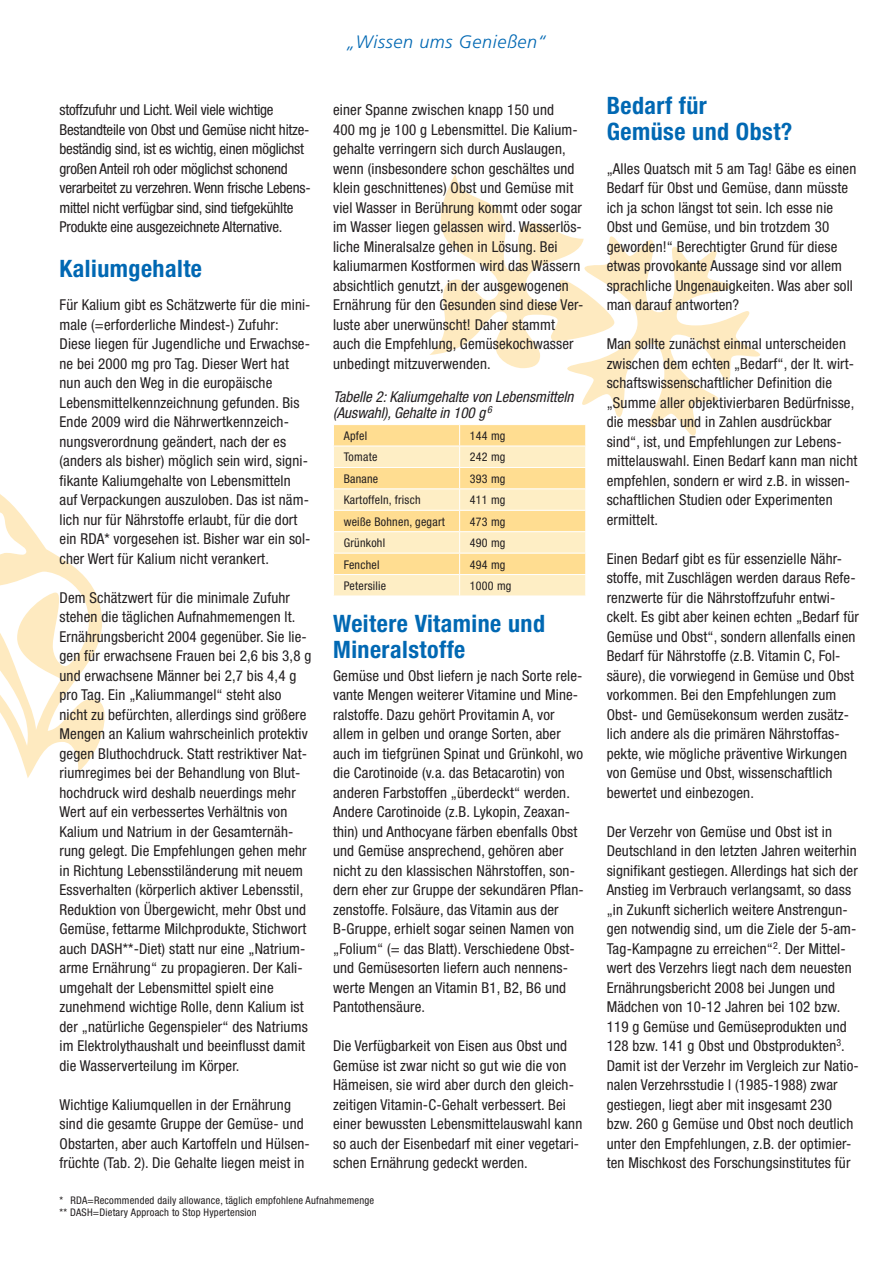
<style>
.page{position:relative;width:893px;height:1263px;background:#fff}
.page>*{position:absolute;margin:0;border:0;box-sizing:border-box;transform-origin:0 0}
.t1{font:700 condensed 24px/25.5px "Helvetica Neue LT";letter-spacing:.02em;color:#0168b3}
.t2{font:italic 300 18px "Frutiger";letter-spacing:.035em;color:#0168b3}
.t3{font:condensed 15px/19.5px "Helvetica Neue LT";letter-spacing:.01em;color:#231f20}
.t4{font:condensed 15px/19.5px "Helvetica Neue LT";letter-spacing:-.015em;color:#231f20}
.t5{font:italic condensed 15px/16.5px "Helvetica Neue LT";color:#231f20}
.t6{font:condensed 12px "Helvetica Neue LT";letter-spacing:.02em;color:#231f20}
.t7{font:condensed 10.5px/12px "Helvetica Neue LT";letter-spacing:.02em;color:#231f20}
</style>
<div class="page">
<svg style="left:430px;top:174px;width:330px;height:262px"></svg>
<svg style="left:0;top:494px;width:105px;height:284px"></svg>
<hr style="left:333px;top:424px;width:127px;height:1px;background:#fff">
<hr style="left:460px;top:424px;width:126px;height:1px;background:#fff">
<svg style="left:333px;top:425px;width:253px;height:171px"></svg>
<p class="t4" style="left:60px;top:100px;width:253px">stoffzufuhr und Licht. Weil viele wichtige Bestandteile von Obst und Gemüse nicht hitze&shy;beständig sind, ist es wichtig, einen möglichst großen Anteil roh oder möglichst schonend verarbeitet zu verzehren. Wenn frische Lebens&shy;mittel nicht verfügbar sind, sind tiefgekühlte Produkte eine ausgezeichnete Alternative.</p>
<h1 class="t1" style="left:60px;top:256px;width:144px">Kaliumgehalte</h1>
<p class="t3" style="left:60px;top:295px;width:253px">Für Kalium gibt es Schätzwerte für die mini&shy;male (=erforderliche Mindest-) Zufuhr:<br>Diese liegen für Jugendliche und Erwachse&shy;ne bei 2000 mg pro Tag. Dieser Wert hat nun auch den Weg in die europäische Lebensmittelkennzeichnung gefunden. Bis Ende 2009 wird die Nährwertkennzeich&shy;nungsverordnung geändert, nach der es (anders als bisher) möglich sein wird, signi&shy;fikante Kaliumgehalte von Lebensmitteln auf Verpackungen auszuloben. Das ist näm&shy;lich nur für Nährstoffe erlaubt, für die dort ein RDA* vorgesehen ist. Bisher war ein sol&shy;cher Wert für Kalium nicht verankert.</p>
<p class="t3" style="left:60px;top:588px;width:253px">Dem Schätzwert für die minimale Zufuhr stehen die täglichen Aufnahmemengen lt.<br>Ernährungsbericht 2004 gegenüber. Sie lie&shy;gen für erwachsene Frauen bei 2,6 bis 3,8 g und erwachsene Männer bei 2,7 bis 4,4 g pro Tag. Ein „Kaliummangel“ steht also nicht zu befürchten, allerdings sind größere Mengen an Kalium wahrscheinlich protektiv gegen Bluthochdruck. Statt restriktiver Nat&shy;riumregimes bei der Behandlung von Blut&shy;hochdruck wird deshalb neuerdings mehr Wert auf ein verbessertes Verhältnis von Kalium und Natrium in der Gesamternäh&shy;rung gelegt. Die Empfehlungen gehen mehr in Richtung Lebensstiländerung mit neuem Essverhalten (körperlich aktiver Lebensstil, Reduktion von Übergewicht, mehr Obst und Gemüse, fettarme Milchprodukte, Stichwort auch DASH**-Diet) statt nur eine „Natrium&shy;arme Ernährung“ zu propagieren. Der Kali&shy;umgehalt der Lebensmittel spielt eine zunehmend wichtige Rolle, denn Kalium ist der „natürliche Gegenspieler“ des Natriums im Elektrolythaushalt und beeinflusst damit die Wasserverteilung im Körper.</p>
<p class="t3" style="left:60px;top:1095px;width:252px">Wichtige Kaliumquellen in der Ernährung sind die gesamte Gruppe der Gemüse- und Obstarten, aber auch Kartoffeln und Hülsen&shy;früchte (Tab. 2). Die Gehalte liegen meist in</p>
<p class="t2" style="left:347px;top:31px;width:200px">„Wissen ums Genießen“</p>
<p class="t3" style="left:333px;top:100px;width:252px">einer Spanne zwischen knapp 150 und<br>400 mg je 100 g Lebensmittel. Die Kalium&shy;gehalte verringern sich durch Auslaugen, wenn (insbesondere schon geschältes und klein geschnittenes) Obst und Gemüse mit viel Wasser in Berührung kommt oder sogar im Wasser liegen gelassen wird. Wasserlös&shy;liche Mineralsalze gehen in Lösung. Bei kaliumarmen Kostformen wird das Wässern absichtlich genutzt, in der ausgewogenen Ernährung für den Gesunden sind diese Ver&shy;luste aber unerwünscht! Daher stammt auch die Empfehlung, Gemüsekochwasser unbedingt mitzuverwenden.</p>
<p class="t5" style="left:333px;top:388px;width:242px">Tabelle 2: Kaliumgehalte von Lebensmitteln (Auswahl), Gehalte in 100 g <sup>6</sup></p>
<p class="t6" style="left:344px;top:429px;width:25px">Apfel</p>
<p class="t6" style="left:470px;top:429px;width:37px">144 mg</p>
<p class="t6" style="left:344px;top:450px;width:35px">Tomate</p>
<p class="t6" style="left:470px;top:450px;width:37px">242 mg</p>
<p class="t6" style="left:344px;top:472px;width:36px">Banane</p>
<p class="t6" style="left:470px;top:472px;width:37px">393 mg</p>
<p class="t6" style="left:344px;top:493px;width:78px">Kartoffeln, frisch</p>
<p class="t6" style="left:470px;top:493px;width:37px">411 mg</p>
<p class="t6" style="left:344px;top:514px;width:103px">weiße Bohnen, gegart</p>
<p class="t6" style="left:470px;top:514px;width:37px">473 mg</p>
<p class="t6" style="left:344px;top:536px;width:43px">Grünkohl</p>
<p class="t6" style="left:470px;top:536px;width:37px">490 mg</p>
<p class="t6" style="left:344px;top:557px;width:37px">Fenchel</p>
<p class="t6" style="left:470px;top:557px;width:37px">494 mg</p>
<p class="t6" style="left:344px;top:579px;width:44px">Petersilie</p>
<p class="t6" style="left:470px;top:579px;width:43px">1000 mg</p>
<h1 class="t1" style="left:333px;top:611px;width:213px">Weitere Vitamine und<br>Mineralstoffe</h1>
<p class="t3" style="left:333px;top:666px;width:252px">Gemüse und Obst liefern je nach Sorte rele&shy;vante Mengen weiterer Vitamine und Mine&shy;ralstoffe. Dazu gehört Provitamin A, vor allem in gelben und orange Sorten, aber auch im tiefgrünen Spinat und Grünkohl, wo die Carotinoide (v.a. das Betacarotin) von anderen Farbstoffen „überdeckt“ werden.<br>Andere Carotinoide (z.B. Lykopin, Zeaxan&shy;thin) und Anthocyane färben ebenfalls Obst und Gemüse ansprechend, gehören aber nicht zu den klassischen Nährstoffen, son&shy;dern eher zur Gruppe der sekundären Pflan&shy;zenstoffe. Folsäure, das Vitamin aus der B-Gruppe, erhielt sogar seinen Namen von „Folium“ (= das Blatt). Verschiedene Obst&shy;und Gemüsesorten liefern auch nennens&shy;werte Mengen an Vitamin B1, B2, B6 und Pantothensäure.</p>
<p class="t3" style="left:333px;top:1036px;width:251px">Die Verfügbarkeit von Eisen aus Obst und Gemüse ist zwar nicht so gut wie die von Hämeisen, sie wird aber durch den gleich&shy;zeitigen Vitamin-C-Gehalt verbessert. Bei einer bewussten Lebensmittelauswahl kann so auch der Eisenbedarf mit einer vegetari&shy;schen Ernährung gedeckt werden.</p>
<p class="t7" style="left:60px;top:1194px;width:316px">* RDA=Recommended daily allowance, täglich empfohlene Aufnahmemenge ** DASH=Dietary Approach to Stop Hypertension</p>
<h1 class="t1" style="left:607px;top:93px;width:187px">Bedarf für<br>Gemüse und Obst?</h1>
<p class="t3" style="left:607px;top:159px;width:251px">„Alles Quatsch mit 5 am Tag! Gäbe es einen Bedarf für Obst und Gemüse, dann müsste ich ja schon längst tot sein. Ich esse nie Obst und Gemüse, und bin trotzdem 30 geworden!“ Berechtigter Grund für diese etwas provokante Aussage sind vor allem sprachliche Ungenauigkeiten. Was aber soll man darauf antworten?</p>
<p class="t3" style="left:607px;top:334px;width:252px">Man sollte zunächst einmal unterscheiden zwischen dem echten „Bedarf“, der lt. wirt&shy;schaftswissenschaftlicher Definition die „Summe aller objektivierbaren Bedürfnisse, die messbar und in Zahlen ausdrückbar sind“, ist, und Empfehlungen zur Lebens&shy;mittelauswahl. Einen Bedarf kann man nicht empfehlen, sondern er wird z.B. in wissen&shy;schaftlichen Studien oder Experimenten ermittelt.</p>
<p class="t3" style="left:607px;top:549px;width:254px">Einen Bedarf gibt es für essenzielle Nähr&shy;stoffe, mit Zuschlägen werden daraus Refe&shy;renzwerte für die Nährstoffzufuhr entwi&shy;ckelt. Es gibt aber keinen echten „Bedarf für Gemüse und Obst“, sondern allenfalls einen Bedarf für Nährstoffe (z.B. Vitamin C, Fol&shy;säure), die vorwiegend in Gemüse und Obst vorkommen. Bei den Empfehlungen zum Obst- und Gemüsekonsum werden zusätz&shy;lich andere als die primären Nährstoffas&shy;pekte, wie mögliche präventive Wirkungen von Gemüse und Obst, wissenschaftlich bewertet und einbezogen.</p>
<p class="t3" style="left:607px;top:822px;width:254px">Der Verzehr von Gemüse und Obst ist in Deutschland in den letzten Jahren weiterhin signifikant gestiegen. Allerdings hat sich der Anstieg im Verbrauch verlangsamt, so dass „in Zukunft sicherlich weitere Anstrengun&shy;gen notwendig sind, um die Ziele der 5-am-Tag-Kampagne zu erreichen“<sup>2</sup>. Der Mittel&shy;wert des Verzehrs liegt nach dem neuesten Ernährungsbericht 2008 bei Jungen und Mädchen von 10-12 Jahren bei 102 bzw.<br>119 g Gemüse und Gemüseprodukten und 128 bzw. 141 g Obst und Obstprodukten<sup>3</sup>.<br>Damit ist der Verzehr im Vergleich zur Natio&shy;nalen Verzehrsstudie I (1985-1988) zwar gestiegen, liegt aber mit insgesamt 230 bzw. 260 g Gemüse und Obst noch deutlich unter den Empfehlungen, z.B. der optimier&shy;ten Mischkost des Forschungsinstitutes für</p>
</div>
